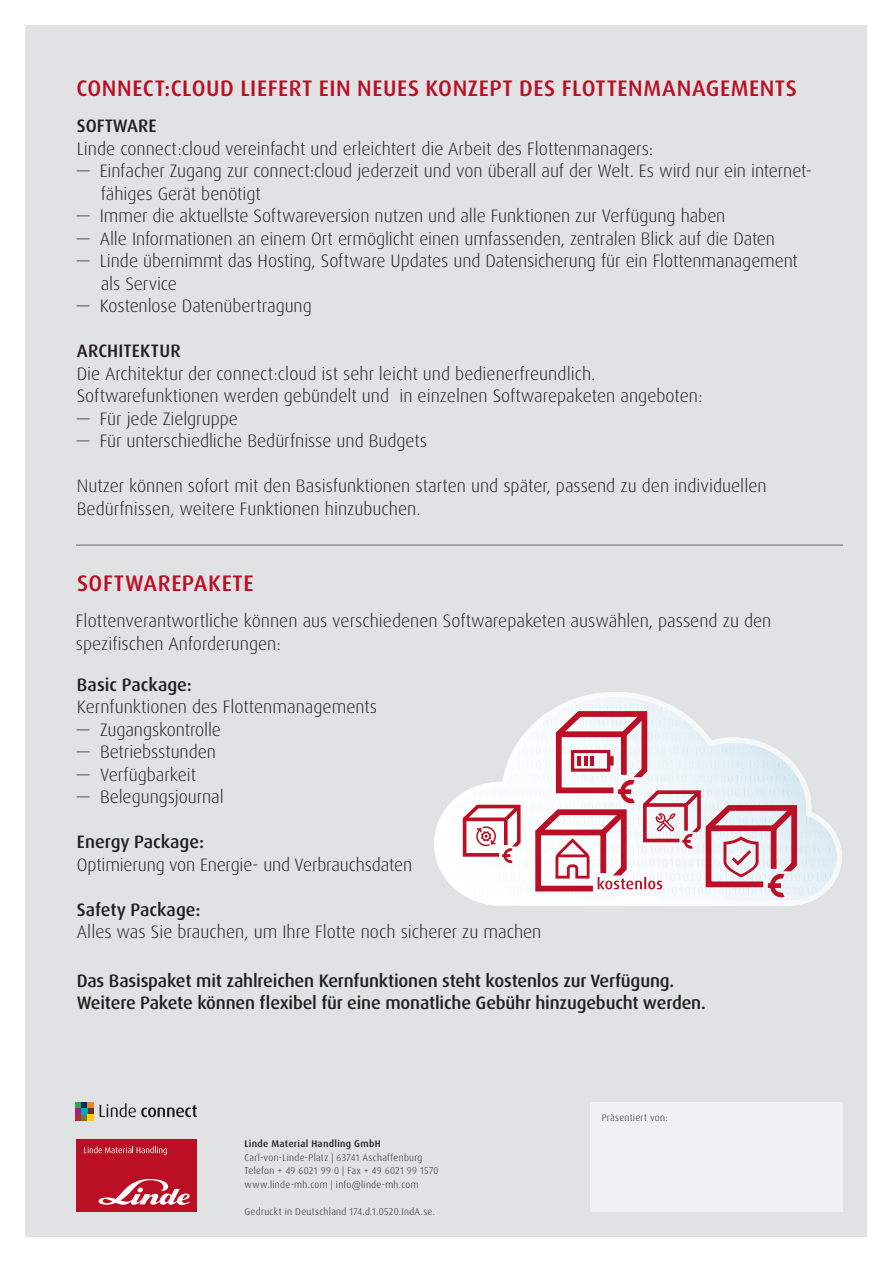
<style>
.page{position:relative;width:893px;height:1263px;background:#fff}
.page>*{position:absolute;margin:0;border:0;box-sizing:border-box;transform-origin:0 0}
.t1{font:500 22.5px "Dax Pro";letter-spacing:.025em;color:#ba0f25}
.t2{font:300 18px/22.5px "Dax Pro";color:#231f20}
.t3{font:500 18px/22.5px "Dax Pro";letter-spacing:-.01em;color:#231f20}
.t4{font:500 18px "Dax Pro";letter-spacing:.01em;color:#231f20}
.t5{font:300 9.75px/13.5px "Dax Pro";letter-spacing:.03em;color:#231f20}
.t6{font:500 9.75px "Dax Pro";letter-spacing:.035em;color:#231f20}
</style>
<div class="page">
<div style="left:26px;top:26px;width:841px;height:1211px;background:#e1e2e4"></div>
<div style="left:77px;top:1140px;width:120px;height:72px;background:#ba0f25"></div>
<svg style="left:98px;top:1179px;width:92px;height:26px"></svg>
<svg style="left:84px;top:1146px;width:83px;height:9px"></svg>
<div style="left:590px;top:1102px;width:252px;height:110px;background:#f0f1f2"></div>
<svg style="left:76px;top:1102px;width:18px;height:18px"></svg>
<svg style="left:100px;top:1103px;width:97px;height:14px"></svg>
<svg style="left:434px;top:692px;width:408px;height:214px"></svg>
<svg style="left:439px;top:705px;width:398px;height:192px"></svg>
<p class="t1" style="left:76px;top:74px;width:722px">CONNECT:CLOUD LIEFERT EIN NEUES KONZEPT DES FLOTTENMANAGEMENTS</p>
<p class="t3" style="left:77px;top:115px;width:81px">SOFTWARE</p>
<p class="t2" style="left:77px;top:137px;width:578px">Linde connect:cloud vereinfacht und erleichtert die Arbeit des Flottenmanagers:</p>
<p class="t2" style="left:101px;top:160px;width:712px;text-indent:-24px">— Einfacher Zugang zur connect:cloud jederzeit und von überall auf der Welt. Es wird nur ein internet&shy;fähiges Gerät benötigt</p>
<p class="t2" style="left:77px;top:205px;width:650px">— Immer die aktuellste Softwareversion nutzen und alle Funktionen zur Verfügung haben</p>
<p class="t2" style="left:77px;top:227px;width:700px">— Alle Informationen an einem Ort ermöglicht einen umfassenden, zentralen Blick auf die Daten</p>
<p class="t2" style="left:101px;top:250px;width:699px;text-indent:-24px">— Linde übernimmt das Hosting, Software Updates und Datensicherung für ein Flottenmanagement als Service</p>
<p class="t2" style="left:77px;top:295px;width:237px">— Kostenlose Datenübertragung</p>
<p class="t4" style="left:77px;top:340px;width:105px">ARCHITEKTUR</p>
<p class="t2" style="left:77px;top:362px;width:627px">Die Architektur der connect:cloud ist sehr leicht und bedienerfreundlich.<br>Softwarefunktionen werden gebündelt und in einzelnen Softwarepaketen angeboten:</p>
<p class="t2" style="left:77px;top:407px;width:163px">— Für jede Zielgruppe</p>
<p class="t2" style="left:77px;top:430px;width:352px">— Für unterschiedliche Bedürfnisse und Budgets</p>
<p class="t2" style="left:77px;top:475px;width:691px">Nutzer können sofort mit den Basisfunktionen starten und später, passend zu den individuellen<br>Bedürfnissen, weitere Funktionen hinzubuchen.</p>
<p class="t1" style="left:77px;top:569px;width:178px">SOFTWAREPAKETE</p>
<p class="t2" style="left:76px;top:610px;width:697px">Flottenverantwortliche können aus verschiedenen Softwarepaketen auswählen, passend zu den spezifischen Anforderungen:</p>
<p class="t3" style="left:77px;top:673px;width:116px">Basic Package:</p>
<p class="t2" style="left:77px;top:696px;width:302px">Kernfunktionen des Flottenmanagements</p>
<p class="t2" style="left:77px;top:718px;width:146px">— Zugangskontrolle</p>
<p class="t2" style="left:77px;top:741px;width:140px">— Betriebsstunden</p>
<p class="t2" style="left:77px;top:763px;width:121px">— Verfügbarkeit</p>
<p class="t2" style="left:77px;top:786px;width:148px">— Belegungsjournal</p>
<p class="t3" style="left:77px;top:831px;width:129px">Energy Package:</p>
<p class="t2" style="left:77px;top:853px;width:337px">Optimierung von Energie- und Verbrauchsdaten</p>
<p class="t3" style="left:77px;top:898px;width:125px">Safety Package:</p>
<p class="t2" style="left:77px;top:921px;width:466px">Alles was Sie brauchen, um Ihre Flotte noch sicherer zu machen</p>
<p class="t3" style="left:77px;top:969px;width:631px">Das Basispaket mit zahlreichen Kernfunktionen steht kostenlos zur Verfügung.<br>Weitere Pakete können flexibel für eine monatliche Gebühr hinzugebucht werden.</p>
<p class="t6" style="left:244px;top:1137px;width:138px">Linde Material Handling GmbH</p>
<p class="t5" style="left:244px;top:1150px;width:196px">Carl-von-Linde-Platz | 63741 Aschaffenburg<br>Telefon + 49 6021 99 0 | Fax + 49 6021 99 1570 www.linde-mh.com | info@linde-mh.com</p>
<p class="t5" style="left:244px;top:1204px;width:192px">Gedruckt in Deutschland 174.d.1.0520.IndA.se.</p>
<p class="t5" style="left:602px;top:1111px;width:68px">Präsentiert von:</p>
</div>
